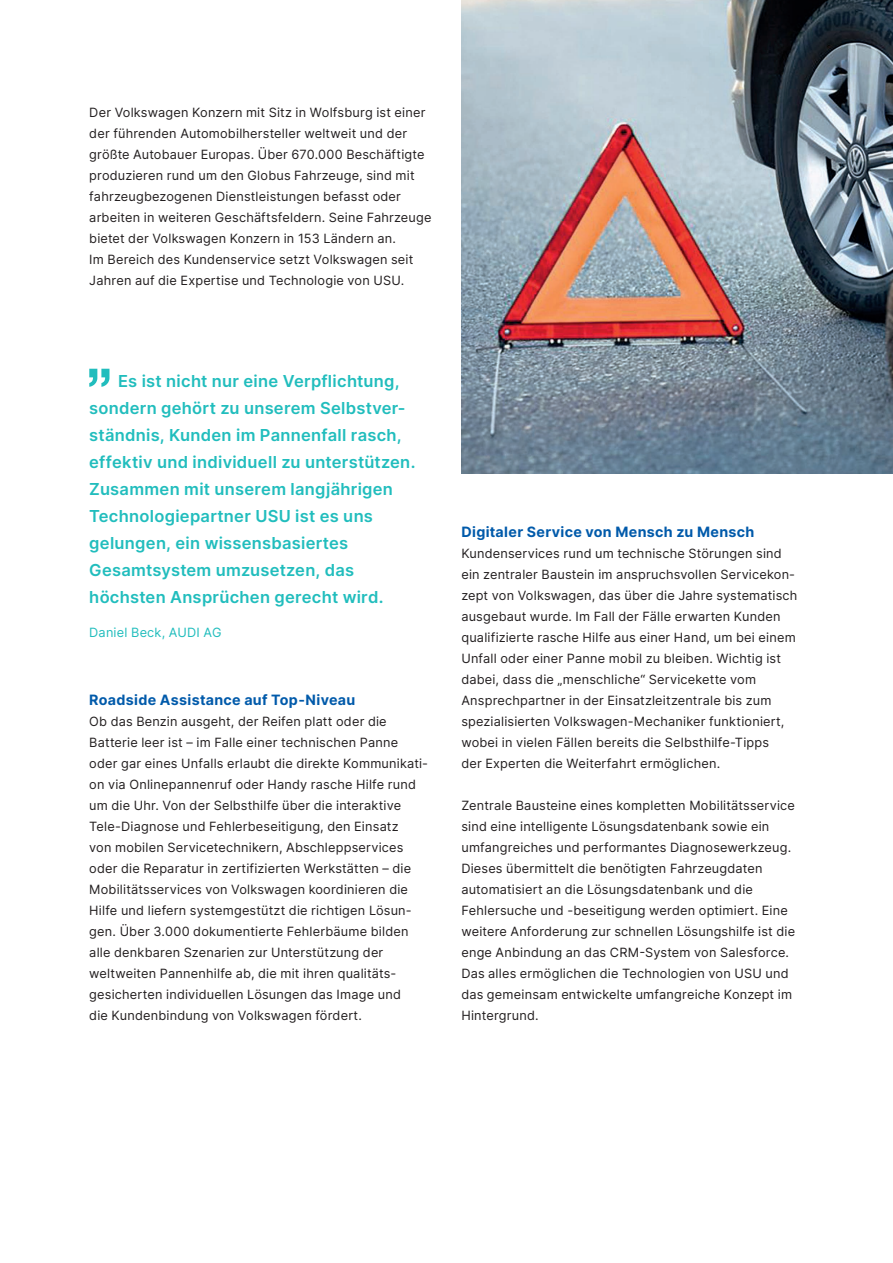
<style>
.page{position:relative;width:893px;height:1263px;background:#fff}
.page>*{position:absolute;margin:0;border:0;box-sizing:border-box;transform-origin:0 0}
.t1{font:600 16.5px/27px "Inter";letter-spacing:.015em;color:#21bdbd}
.t2{font:700 14.25px "Inter";letter-spacing:.025em;color:#015aaa}
.t3{font:12.75px/21px "Inter";letter-spacing:.015em;color:#231f20}
.t4{font:12.75px "Inter";letter-spacing:.015em;color:#21bdbd}
</style>
<div class="page">
<svg style="left:89px;top:369px;width:21px;height:18px"></svg>
<img style="left:461px;top:0;width:432px;height:474px">
<p class="t3" style="left:89px;top:101px;width:344px">Der Volkswagen Konzern mit Sitz in Wolfsburg ist einer der führenden Automobilhersteller weltweit und der größte Autobauer Europas. Über 670.000 Beschäftigte produzieren rund um den Globus Fahrzeuge, sind mit fahrzeugbezogenen Dienstleistungen befasst oder arbeiten in weiteren Geschäftsfeldern. Seine Fahrzeuge bietet der Volkswagen Konzern in 153 Ländern an.<br>Im Bereich des Kundenservice setzt Volkswagen seit Jahren auf die Expertise und Technologie von USU.</p>
<p class="t1" style="left:89px;top:367px;width:328px;text-indent:29px">Es ist nicht nur eine Verpflichtung, sondern gehört zu unserem Selbstver&shy;ständnis, Kunden im Pannenfall rasch, effektiv und individuell zu unterstützen.<br>Zusammen mit unserem langjährigen Technologiepartner USU ist es uns gelungen, ein wissensbasiertes Gesamtsystem umzusetzen, das höchsten Ansprüchen gerecht wird.</p>
<p class="t4" style="left:89px;top:623px;width:134px">Daniel Beck, AUDI AG</p>
<p class="t2" style="left:89px;top:689px;width:268px">Roadside Assistance auf Top-Niveau</p>
<p class="t3" style="left:89px;top:710px;width:340px">Ob das Benzin ausgeht, der Reifen platt oder die Batterie leer ist – im Falle einer technischen Panne oder gar eines Unfalls erlaubt die direkte Kommunikati&shy;on via Onlinepannenruf oder Handy rasche Hilfe rund um die Uhr. Von der Selbsthilfe über die interaktive Tele-Diagnose und Fehlerbeseitigung, den Einsatz<br>von mobilen Servicetechnikern, Abschleppservices oder die Reparatur in zertifizierten Werkstätten – die Mobilitätsservices von Volkswagen koordinieren die Hilfe und liefern systemgestützt die richtigen Lösun&shy;gen. Über 3.000 dokumentierte Fehlerbäume bilden alle denkbaren Szenarien zur Unterstützung der weltweiten Pannenhilfe ab, die mit ihren qualitäts&shy;gesicherten individuellen Lösungen das Image und<br>die Kundenbindung von Volkswagen fördert.</p>
<p class="t2" style="left:461px;top:521px;width:295px">Digitaler Service von Mensch zu Mensch</p>
<p class="t3" style="left:461px;top:542px;width:338px">Kundenservices rund um technische Störungen sind ein zentraler Baustein im anspruchsvollen Servicekon&shy;zept von Volkswagen, das über die Jahre systematisch ausgebaut wurde. Im Fall der Fälle erwarten Kunden qualifizierte rasche Hilfe aus einer Hand, um bei einem Unfall oder einer Panne mobil zu bleiben. Wichtig ist dabei, dass die „menschliche“ Servicekette vom Ansprechpartner in der Einsatzleitzentrale bis zum spezialisierten Volkswagen-Mechaniker funktioniert, wobei in vielen Fällen bereits die Selbsthilfe-Tipps<br>der Experten die Weiterfahrt ermöglichen.</p>
<p class="t3" style="left:461px;top:794px;width:335px">Zentrale Bausteine eines kompletten Mobilitätsservice sind eine intelligente Lösungsdatenbank sowie ein umfangreiches und performantes Diagnosewerkzeug.<br>Dieses übermittelt die benötigten Fahrzeugdaten automatisiert an die Lösungsdatenbank und die Fehlersuche und -beseitigung werden optimiert. Eine weitere Anforderung zur schnellen Lösungshilfe ist die enge Anbindung an das CRM-System von Salesforce.<br>Das alles ermöglichen die Technologien von USU und das gemeinsam entwickelte umfangreiche Konzept im Hintergrund.</p>
</div>
